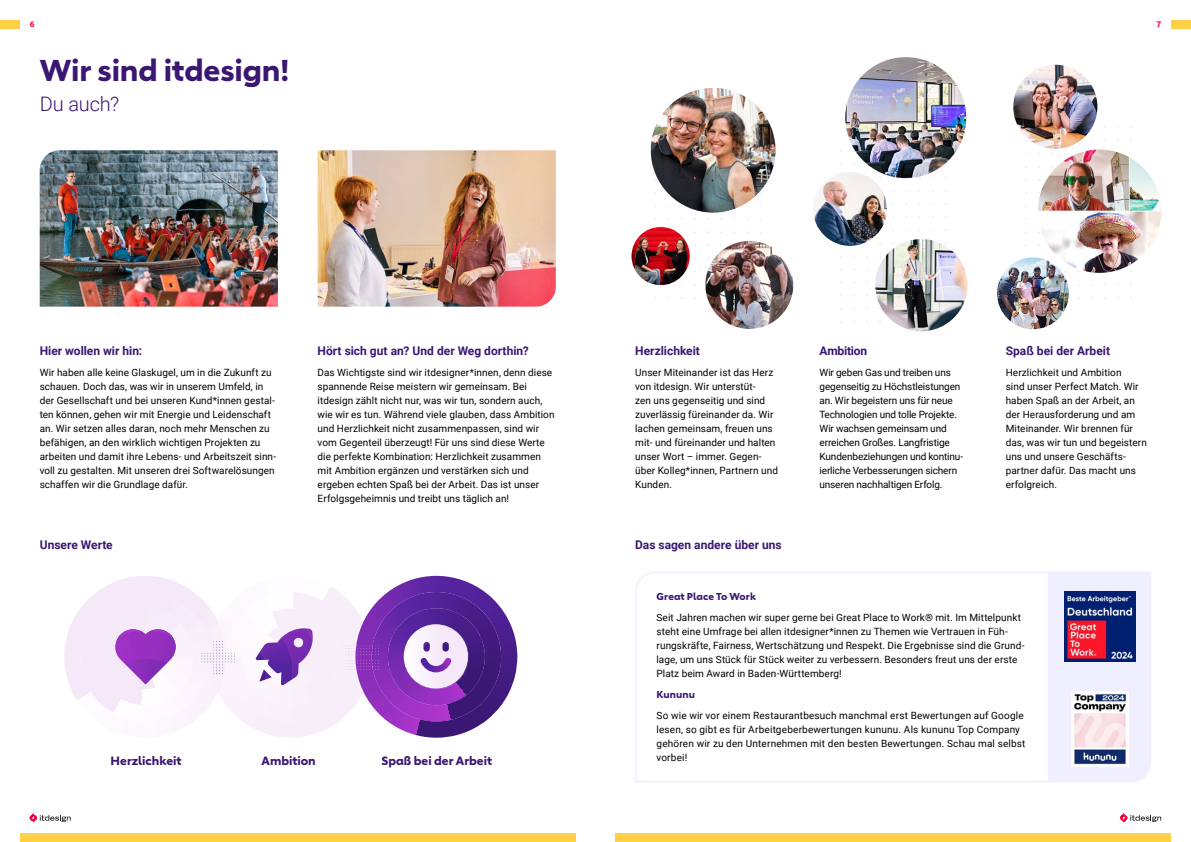
<style>
.page{position:relative;width:1191px;height:842px;background:#fff}
.page>*{position:absolute;margin:0;border:0;box-sizing:border-box;transform-origin:0 0}
.t1{font:700 30px "Carnero";letter-spacing:-.005em;color:#3a1772}
.t2{font:300 20px "Roboto";letter-spacing:-.005em;color:#3a1772}
.t3{font:700 12px "Roboto";color:#3a1772}
.t4{font:700 12px "Carnero";color:#3a1772}
.t5{font:700 12px "Roboto";letter-spacing:-.02em;color:#3a1772}
.t6{font:10px/14px "Roboto";letter-spacing:.005em;color:#000}
.t7{font:700 10px "Carnero";letter-spacing:.005em;color:#3a1772}
.t8{font:700 8px "Carnero";color:#ff0040}
</style>
<div class="page">
<svg style="left:1120px;top:814px;width:41px;height:8px"></svg>
<svg style="left:30px;top:814px;width:41px;height:8px"></svg>
<div style="left:615px;top:833px;width:556px;height:9px;background:#ffcf46"></div>
<div style="left:20px;top:833px;width:555px;height:9px;background:#ffcf46"></div>
<div style="left:1171px;top:20px;width:20px;height:8px;background:#ffcf46"></div>
<div style="left:0;top:20px;width:20px;height:8px;background:#ffcf46"></div>
<img style="left:317px;top:150px;width:239px;height:157px">
<img style="left:40px;top:150px;width:238px;height:157px">
<svg style="left:635px;top:572px;width:414px;height:211px"></svg>
<div style="left:1048px;top:572px;width:103px;height:210px;background:#f0efff"></div>
<img style="left:1064px;top:591px;width:71px;height:71px">
<img style="left:1071px;top:691px;width:57px;height:76px">
<img style="left:1037px;top:150px;width:124px;height:123px;border-radius:62px">
<img style="left:845px;top:57px;width:121px;height:121px;border-radius:60px">
<img style="left:1013px;top:65px;width:84px;height:84px;border-radius:42px">
<img style="left:875px;top:239px;width:92px;height:92px;border-radius:46px">
<img style="left:705px;top:241px;width:88px;height:88px;border-radius:44px">
<img style="left:997px;top:257px;width:71px;height:72px;border-radius:36px">
<img style="left:813px;top:172px;width:74px;height:74px;border-radius:37px">
<img style="left:631px;top:227px;width:59px;height:58px;border-radius:29px">
<img style="left:651px;top:88px;width:124px;height:125px;border-radius:62px">
<svg style="left:64px;top:576px;width:453px;height:162px"></svg>
<p class="t8" style="left:30px;top:19px;width:6px">6</p>
<p class="t8" style="left:1156px;top:19px;width:6px">7</p>
<h1 class="t1" style="left:40px;top:52px;width:252px">Wir sind itdesign!</h1>
<h2 class="t2" style="left:40px;top:90px;width:81px">Du auch?</h2>
<p class="t3" style="left:40px;top:342px;width:104px">Hier wollen wir hin:</p>
<p class="t6" style="left:40px;top:365px;width:238px">Wir haben alle keine Glaskugel, um in die Zukunft zu schauen. Doch das, was wir in unserem Umfeld, in der Gesellschaft und bei unseren Kund*innen gestal&shy;ten können, gehen wir mit Energie und Leidenschaft an. Wir setzen alles daran, noch mehr Menschen zu befähigen, an den wirklich wichtigen Projekten zu arbeiten und damit ihre Lebens- und Arbeitszeit sinn&shy;voll zu gestalten. Mit unseren drei Softwarelösungen schaffen wir die Grundlage dafür.</p>
<p class="t3" style="left:317px;top:342px;width:213px">Hört sich gut an? Und der Weg dorthin?</p>
<p class="t6" style="left:317px;top:365px;width:238px">Das Wichtigste sind wir itdesigner*innen, denn diese spannende Reise meistern wir gemeinsam. Bei itdesign zählt nicht nur, was wir tun, sondern auch, wie wir es tun. Während viele glauben, dass Ambition und Herzlichkeit nicht zusammenpassen, sind wir vom Gegenteil überzeugt! Für uns sind diese Werte die perfekte Kombination: Herzlichkeit zusammen mit Ambition ergänzen und verstärken sich und ergeben echten Spaß bei der Arbeit. Das ist unser Erfolgsgeheimnis und treibt uns täglich an!</p>
<p class="t3" style="left:635px;top:342px;width:66px">Herzlichkeit</p>
<p class="t6" style="left:635px;top:365px;width:144px">Unser Miteinander ist das Herz von itdesign. Wir unterstüt-<br>zen uns gegenseitig und sind zuverlässig füreinander da. Wir lachen gemeinsam, freuen uns mit- und füreinander und halten unser Wort – immer. Gegen&shy;über Kolleg*innen, Partnern und<br>Kunden.</p>
<p class="t5" style="left:819px;top:342px;width:49px">Ambition</p>
<p class="t6" style="left:819px;top:365px;width:145px">Wir geben Gas und treiben uns gegenseitig zu Höchstleistungen an. Wir begeistern uns für neue<br>Technologien und tolle Projekte.<br>Wir wachsen gemeinsam und erreichen Großes. Langfristige<br>Kundenbeziehungen und kontinu&shy;ierliche Verbesserungen sichern unseren nachhaltigen Erfolg.</p>
<p class="t3" style="left:1005px;top:342px;width:106px">Spaß bei der Arbeit</p>
<p class="t6" style="left:1005px;top:365px;width:143px">Herzlichkeit und Ambition<br>sind unser Perfect Match. Wir haben Spaß an der Arbeit, an der Herausforderung und am<br>Miteinander. Wir brennen für das, was wir tun und begeistern uns und unsere Geschäfts&shy;partner dafür. Das macht uns erfolgreich.</p>
<p class="t3" style="left:40px;top:536px;width:75px">Unsere Werte</p>
<p class="t3" style="left:635px;top:536px;width:148px">Das sagen andere über uns</p>
<p class="t4" style="left:111px;top:753px;width:72px">Herzlichkeit</p>
<p class="t4" style="left:262px;top:753px;width:56px">Ambition</p>
<p class="t4" style="left:381px;top:753px;width:112px">Spaß bei der Arbeit</p>
<p class="t7" style="left:656px;top:590px;width:101px">Great Place To Work</p>
<p class="t6" style="left:656px;top:610px;width:369px">Seit Jahren machen wir super gerne bei Great Place to Work® mit. Im Mittelpunkt steht eine Umfrage bei allen itdesigner*innen zu Themen wie Vertrauen in Füh&shy;rungskräfte, Fairness, -Wertschätzung und Respekt. Die Ergebnisse sind die Grund&shy;lage, um uns Stück für Stück weiter zu verbessern. Besonders freut uns der erste Platz beim Award in Baden-Württemberg!</p>
<p class="t7" style="left:656px;top:688px;width:40px">Kununu</p>
<p class="t6" style="left:656px;top:708px;width:370px">So wie wir vor einem Restaurantbesuch manchmal erst Bewertungen auf Google lesen, so gibt es für Arbeitgeberbewertungen kununu. Als kununu Top Company gehören wir zu den Unternehmen mit den besten Bewertungen. Schau mal selbst vorbei!</p>
</div>
